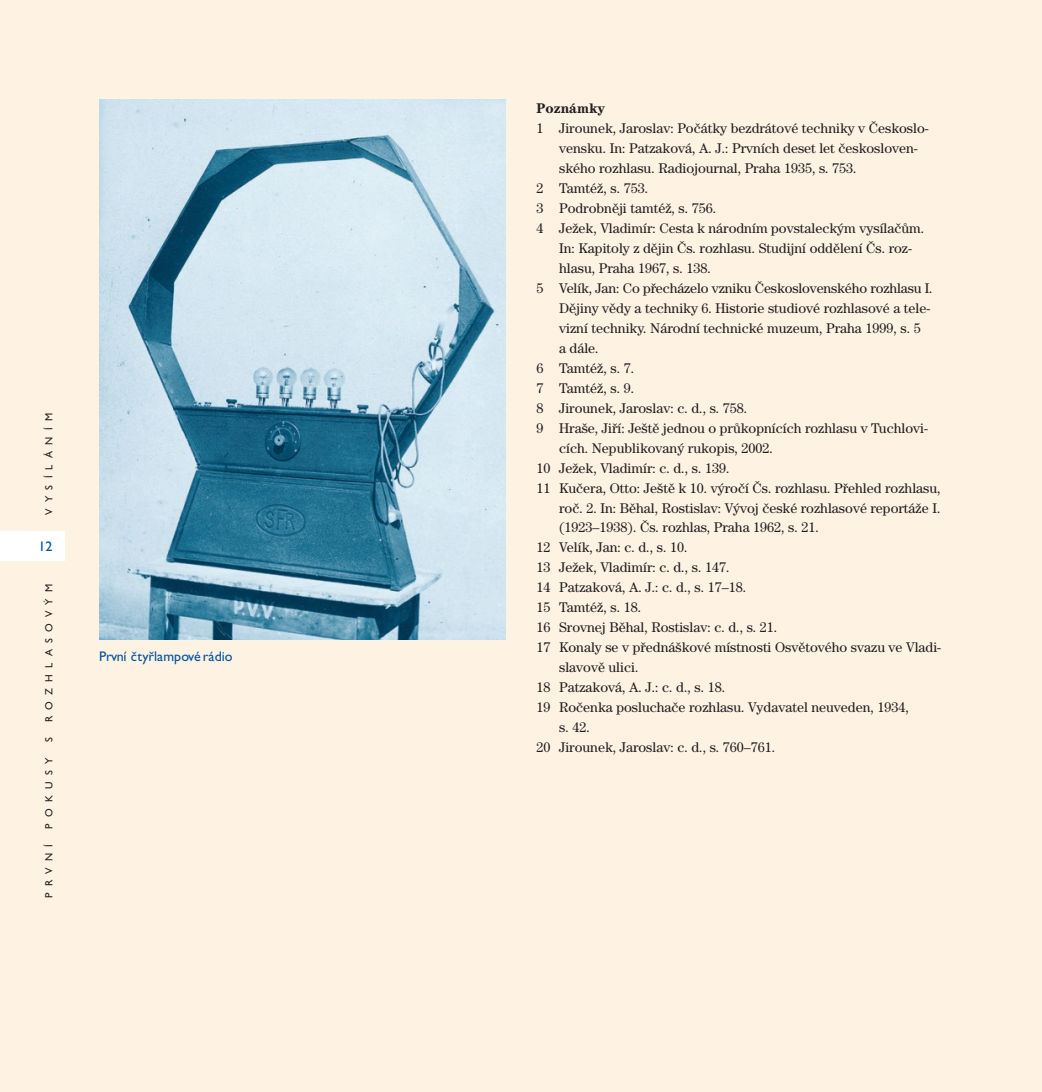
<style>
.page{position:relative;width:1042px;height:1092px;background:#fff}
.page>*{position:absolute;margin:0;border:0;box-sizing:border-box;transform-origin:0 0}
.t1{font:14px "Century CE";color:#231f20}
.t2{font:14px "Gill Sans CE";letter-spacing:-.005em;color:#0153a0}
.t3{font:700 14px "Century CE";color:#231f20}
.t4{font:10.5px "Gill Sans CE";letter-spacing:.6em;color:#231f20}
</style>
<div class="page">
<div style="left:0;top:0;width:1042px;height:1091px;background:#fef2e3"></div>
<div style="left:0;top:531px;width:64px;height:30px;background:#fff"></div>
<img style="left:99px;top:99px;width:406px;height:540px">
<p class="t4" style="left:43px;top:514px;width:103px;rotate:-90deg">VYSÍLÁNÍM</p>
<p class="t2" style="left:39px;top:538px;width:15px">12</p>
<p class="t4" style="left:43px;top:721px;width:139px;rotate:-90deg">ROZHLASOVÝM</p>
<p class="t4" style="left:43px;top:742px;width:6px;rotate:-90deg">S</p>
<p class="t4" style="left:43px;top:828px;width:72px;rotate:-90deg">POKUSY</p>
<p class="t4" style="left:43px;top:897px;width:55px;rotate:-90deg">PRVNÍ</p>
<p class="t2" style="left:99px;top:647px;width:135px">První čtyřlampové rádio</p>
<p class="t3" style="left:536px;top:100px;width:70px">Poznámky</p>
<p class="t1" style="left:536px;top:120px;width:394px">1 Jirounek, Jaroslav: Počátky bezdrátové techniky v Českoslo-</p>
<p class="t1" style="left:559px;top:140px;width:360px">vensku. In: Patzaková, A. J.: Prvních deset let českosloven-</p>
<p class="t1" style="left:559px;top:160px;width:299px">ského rozhlasu. Radiojournal, Praha 1935, s. 753.</p>
<p class="t1" style="left:536px;top:180px;width:113px">2 Tamtéž, s. 753.</p>
<p class="t1" style="left:536px;top:200px;width:181px">3 Podrobněji tamtéž, s. 756.</p>
<p class="t1" style="left:536px;top:220px;width:389px">4 Ježek, Vladimír: Cesta k národním povstaleckým vysílačům.</p>
<p class="t1" style="left:559px;top:240px;width:354px">In: Kapitoly z dějin Čs. rozhlasu. Studijní oddělení Čs. roz-</p>
<p class="t1" style="left:559px;top:260px;width:153px">hlasu, Praha 1967, s. 138.</p>
<p class="t1" style="left:536px;top:280px;width:398px">5 Velík, Jan: Co přecházelo vzniku Československého rozhlasu I.</p>
<p class="t1" style="left:559px;top:300px;width:373px">Dějiny vědy a techniky 6. Historie studiové rozhlasové a tele-</p>
<p class="t1" style="left:559px;top:320px;width:363px">vizní techniky. Národní technické muzeum, Praha 1999, s. 5</p>
<p class="t1" style="left:559px;top:340px;width:41px">a dále.</p>
<p class="t1" style="left:536px;top:360px;width:99px">6 Tamtéž, s. 7.</p>
<p class="t1" style="left:536px;top:380px;width:99px">7 Tamtéž, s. 9.</p>
<p class="t1" style="left:536px;top:400px;width:212px">8 Jirounek, Jaroslav: c. d., s. 758.</p>
<p class="t1" style="left:536px;top:420px;width:393px">9 Hraše, Jiří: Ještě jednou o průkopnících rozhlasu v Tuchlovi-</p>
<p class="t1" style="left:559px;top:440px;width:215px">cích. Nepublikovaný rukopis, 2002.</p>
<p class="t1" style="left:536px;top:459px;width:195px">10 Ježek, Vladimír: c. d., s. 139.</p>
<p class="t1" style="left:536px;top:479px;width:406px">11 Kučera, Otto: Ještě k 10. výročí Čs. rozhlasu. Přehled rozhlasu,</p>
<p class="t1" style="left:559px;top:499px;width:383px">roč. 2. In: Běhal, Rostislav: Vývoj české rozhlasové reportáže I.</p>
<p class="t1" style="left:559px;top:519px;width:261px">(1923–1938). Čs. rozhlas, Praha 1962, s. 21.</p>
<p class="t1" style="left:536px;top:539px;width:153px">12 Velík, Jan: c. d., s. 10.</p>
<p class="t1" style="left:536px;top:559px;width:195px">13 Ježek, Vladimír: c. d., s. 147.</p>
<p class="t1" style="left:536px;top:579px;width:211px">14 Patzaková, A. J.: c. d., s. 17–18.</p>
<p class="t1" style="left:536px;top:599px;width:106px">15 Tamtéž, s. 18.</p>
<p class="t1" style="left:536px;top:619px;width:242px">16 Srovnej Běhal, Rostislav: c. d., s. 21.</p>
<p class="t1" style="left:536px;top:639px;width:406px">17 Konaly se v přednáškové místnosti Osvětového svazu ve Vladi-</p>
<p class="t1" style="left:559px;top:659px;width:81px">slavově ulici.</p>
<p class="t1" style="left:536px;top:679px;width:190px">18 Patzaková, A. J.: c. d., s. 18.</p>
<p class="t1" style="left:536px;top:699px;width:374px">19 Ročenka posluchače rozhlasu. Vydavatel neuveden, 1934,</p>
<p class="t1" style="left:559px;top:719px;width:32px">s. 42.</p>
<p class="t1" style="left:536px;top:739px;width:240px">20 Jirounek, Jaroslav: c. d., s. 760–761.</p>
</div>
